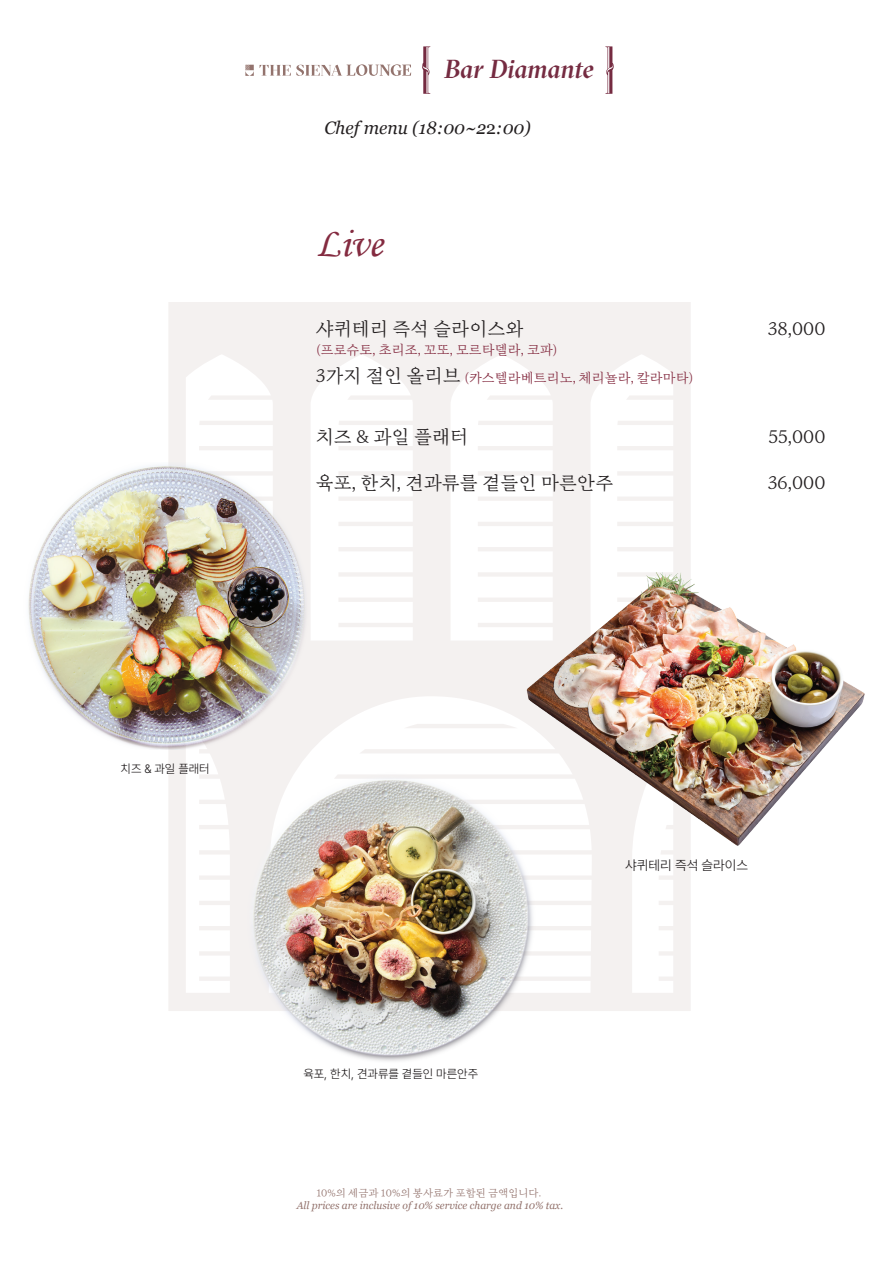
<style>
.page{position:relative;width:893px;height:1263px;background:#fff}
.page>*{position:absolute;margin:0;border:0;box-sizing:border-box;transform-origin:0 0}
.t1{font:42px "Monotype Corsiva";color:#842b40}
.t2{font:italic 500 25.95px "GT Sectra Fine Trial";letter-spacing:-.005em;color:#752b41}
.t3{font:18.9px "Eulyoo 1945";color:#231f20}
.t4{font:italic 18px "Georgia";color:#231f20}
.t5{font:13.5px/27.9px "Eulyoo 1945";color:#842b40}
.t6{font:13.5px "Pretendard Variable";color:#231f20}
.t7{font:12.15px "Pretendard Variable";color:#231f20}
.t8{font:italic 10.5px "Georgia";color:#93736d}
.t9{font:10.5px "Eulyoo 1945";color:#93736d}
.s1{font-style:normal}
.s2{font-style:inherit}
.s3{font-size:18.9px;color:#231f20}
</style>
<div class="page">
<svg style="left:168px;top:302px;width:523px;height:709px;fill:#f6f3f2"></svg>
<svg style="left:245px;top:65px;width:9px;height:11px"></svg>
<svg style="left:260px;top:64px;width:151px;height:12px"></svg>
<svg style="left:422px;top:46px;width:8px;height:48px"></svg>
<svg style="left:605px;top:46px;width:9px;height:48px"></svg>
<img style="left:490px;top:573px;width:375px;height:281px">
<img style="left:28px;top:463px;width:282px;height:286px">
<img style="left:246px;top:773px;width:290px;height:288px">
<h2 class="t2" style="left:445px;top:55px;width:151px">Bar Diamante</h2>
<p class="t4" style="left:324px;top:117px;width:208px">Chef menu (18:00~2<span class="s1">2</span>:<span class="s2">0</span>0)</p>
<h1 class="t1" style="left:316px;top:217px;width:69px">Live</h1>
<p class="t3" style="left:316px;top:318px;width:209px">샤퀴테리 즉석 슬라이스와</p>
<p class="t5" style="left:316px;top:336px;width:380px">(프로슈토, 초리조, 꼬또, 모르타델라, 코파)<br><span class="s3">3가지 절인 올리브</span> (카스텔라베트리노, 체리뇰라, 칼라마타)</p>
<p class="t3" style="left:768px;top:318px;width:59px">38,000</p>
<p class="t3" style="left:316px;top:426px;width:154px">치즈 &amp; 과일 플래터</p>
<p class="t3" style="left:768px;top:426px;width:59px">55,000</p>
<p class="t3" style="left:316px;top:472px;width:299px">육포, 한치, 견과류를 곁들인 마른안주</p>
<p class="t3" style="left:768px;top:472px;width:59px">36,000</p>
<p class="t7" style="left:121px;top:760px;width:91px">치즈 &amp; 과일 플래터</p>
<p class="t6" style="left:625px;top:855px;width:125px">샤퀴테리 즉석 슬라이스</p>
<p class="t7" style="left:303px;top:1065px;width:176px">육포, 한치, 견과류를 곁들인 마른안주</p>
<p class="t9" style="left:316px;top:1187px;width:226px">10%의 세금과 10%의 봉사료가 포함된 금액입니다.</p>
<p class="t8" style="left:297px;top:1199px;width:268px">All prices are inclusive of 10% service charge and 10% tax.</p>
</div>
